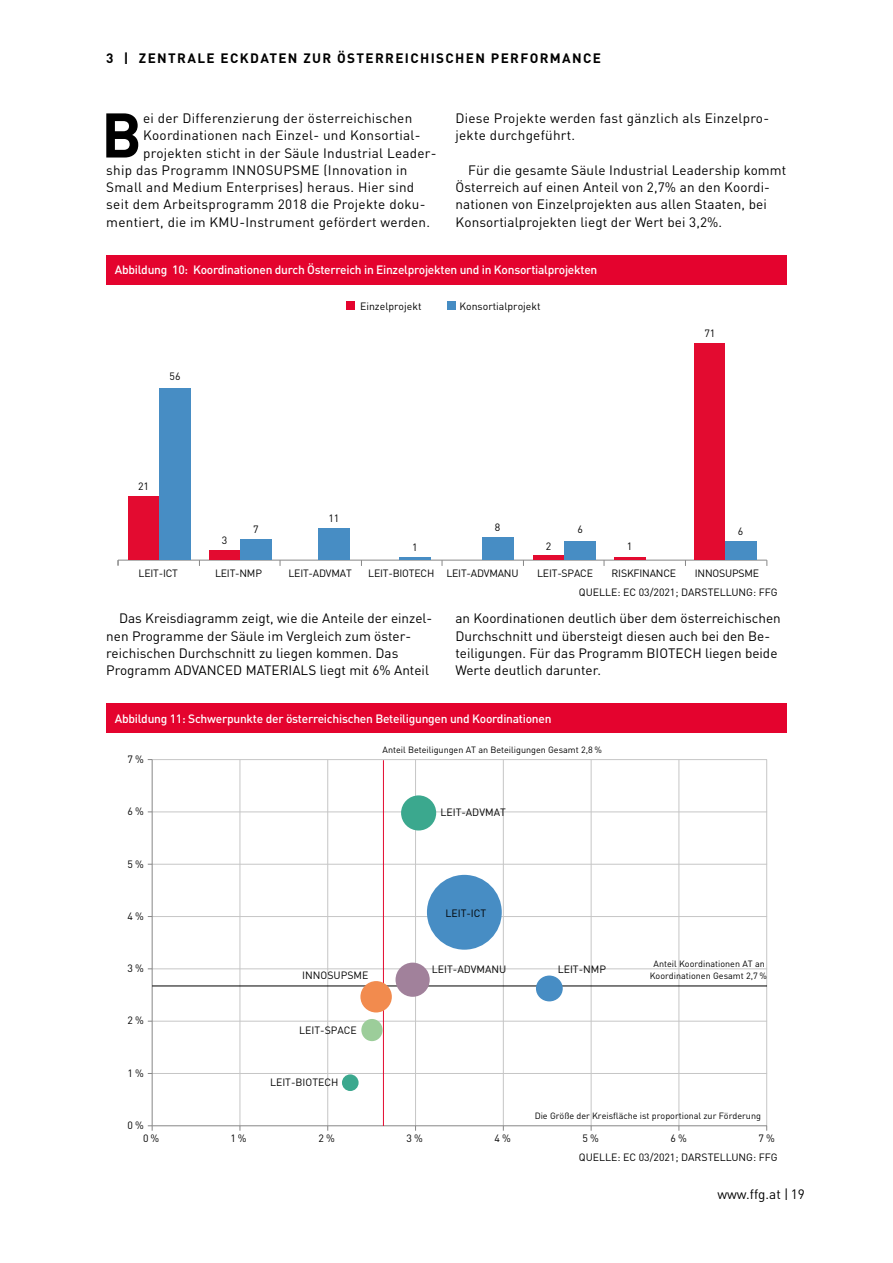
<style>
.page{position:relative;width:893px;height:1263px;background:#fff}
.page>*{position:absolute;margin:0;border:0;box-sizing:border-box;transform-origin:0 0}
.Initialabsatz{font:700 61.95px "FFDIN Pro";color:#000}
.Folgeabsatz{font:13.5px/17.2px "FFDIN Pro";color:#000}
.Initialabsatz-2{font:13.5px/17.2px "FFDIN Pro";letter-spacing:.02em;color:#000}
.t1{font:700 13.5px "FFDIN Pro";letter-spacing:.1em;color:#000}
.Diagrammkopfzeile{font:500 12px "FFDIN Pro";letter-spacing:-.02em;color:#fff}
.Kasten_Quellenangebe{font:10.5px/13px "FFDIN Pro";color:#000}
.Kasten_Quellenangebe-2{font:10.5px "FFDIN Pro";letter-spacing:-.02em;color:#000}
.t2{font:9px/12px "FFDIN Pro";color:#000;text-align:center}
</style>
<div class="page">
<hr style="left:118px;top:560px;width:649px;height:1px;background:#878787">
<div style="left:347px;top:302px;width:8px;height:8px;background:#e4032e"></div>
<div style="left:447px;top:302px;width:8px;height:8px;background:#458cc3"></div>
<div style="left:695px;top:343px;width:30px;height:217px;background:#e30b30"></div>
<hr style="left:614px;top:557px;width:31px;height:3px;background:#e30b30">
<div style="left:533px;top:555px;width:31px;height:5px;background:#e30b30"></div>
<div style="left:209px;top:551px;width:31px;height:9px;background:#e30b30"></div>
<div style="left:128px;top:496px;width:31px;height:64px;background:#e30b30"></div>
<div style="left:725px;top:541px;width:31px;height:19px;background:#478dc4"></div>
<div style="left:564px;top:541px;width:32px;height:19px;background:#478dc4"></div>
<div style="left:482px;top:537px;width:31px;height:23px;background:#478dc4"></div>
<hr style="left:399px;top:557px;width:32px;height:3px;background:#478dc4">
<div style="left:318px;top:528px;width:32px;height:32px;background:#478dc4"></div>
<div style="left:240px;top:539px;width:32px;height:21px;background:#478dc4"></div>
<div style="left:159px;top:389px;width:32px;height:171px;background:#478dc4"></div>
<hr style="left:240px;top:760px;width:1px;height:366px;background:#c6c6c6">
<hr style="left:327px;top:760px;width:1px;height:366px;background:#c6c6c6">
<hr style="left:415px;top:760px;width:1px;height:366px;background:#c6c6c6">
<hr style="left:503px;top:760px;width:1px;height:366px;background:#c6c6c6">
<hr style="left:591px;top:760px;width:1px;height:366px;background:#c6c6c6">
<hr style="left:679px;top:760px;width:1px;height:366px;background:#c6c6c6">
<hr style="left:766px;top:760px;width:1px;height:366px;background:#c6c6c6">
<hr style="left:152px;top:916px;width:615px;height:1px;background:#c6c6c6">
<hr style="left:152px;top:1021px;width:615px;height:1px;background:#c6c6c6">
<hr style="left:152px;top:1125px;width:615px;height:1px;background:#878787">
<hr style="left:152px;top:864px;width:615px;height:1px;background:#c6c6c6">
<hr style="left:152px;top:968px;width:615px;height:1px;background:#c6c6c6">
<hr style="left:152px;top:1073px;width:615px;height:1px;background:#c6c6c6">
<hr style="left:152px;top:812px;width:615px;height:1px;background:#c6c6c6">
<hr style="left:152px;top:759px;width:615px;height:1px;background:#c6c6c6">
<svg style="left:148px;top:1125px;width:5px;height:6px"></svg>
<hr style="left:152px;top:759px;width:1px;height:367px;background:#878787">
<hr style="left:383px;top:760px;width:1px;height:366px;background:#e30b30">
<hr style="left:152px;top:985px;width:615px;height:1px;background:#000">
<div style="left:427px;top:875px;width:75px;height:75px;background:#478dc4;border-radius:50%"></div>
<div style="left:536px;top:975px;width:27px;height:26px;background:#478dc4;border-radius:50%"></div>
<div style="left:401px;top:795px;width:35px;height:35px;background:#3ba88e;border-radius:50%"></div>
<div style="left:342px;top:1074px;width:17px;height:17px;background:#3ba88e;border-radius:50%"></div>
<div style="left:361px;top:1019px;width:22px;height:22px;background:#9ccd9a;border-radius:50%"></div>
<div style="left:360px;top:981px;width:32px;height:31px;background:#f28b4e;border-radius:50%"></div>
<div style="left:396px;top:962px;width:34px;height:35px;background:#a1819b;border-radius:50%"></div>
<div style="left:106px;top:255px;width:681px;height:29px;background:#e4032e"></div>
<div style="left:106px;top:703px;width:681px;height:30px;background:#e4032e"></div>
<p class="t1" style="left:106px;top:47px;width:496px">3 | ZENTRALE ECKDATEN ZUR ÖSTERREICHISCHEN PERFORMANCE</p>
<p class="Initialabsatz" style="left:101px;top:83px;width:42px">B</p>
<p class="Initialabsatz-2" style="left:143px;top:108px;width:271px">ei der Differenzierung der österreichischen</p>
<p class="Initialabsatz-2" style="left:143px;top:125px;width:279px">Koordinationen nach Einzel- und Konsortial-</p>
<p class="Initialabsatz-2" style="left:143px;top:143px;width:295px">projekten sticht in der Säule Industrial Leader-</p>
<p class="Initialabsatz-2" style="left:106px;top:160px;width:303px">ship das Programm INNOSUPSME (Innovation in</p>
<p class="Initialabsatz-2" style="left:106px;top:177px;width:310px">Small and Medium Enterprises) heraus. Hier sind</p>
<p class="Initialabsatz-2" style="left:106px;top:194px;width:321px">seit dem Arbeitsprogramm 2018 die Projekte doku-</p>
<p class="Initialabsatz-2" style="left:106px;top:212px;width:325px">mentiert, die im KMU-Instrument gefördert werden.</p>
<p class="Initialabsatz-2" style="left:455px;top:108px;width:315px">Diese Projekte werden fast gänzlich als Einzelpro&shy;jekte durchgeführt.</p>
<p class="Folgeabsatz" style="left:455px;top:160px;width:332px;text-indent:13px">Für die gesamte Säule Industrial Leadership kommt Österreich auf einen Anteil von 2,7% an den Koordi&shy;nationen von Einzelprojekten aus allen Staaten, bei Konsortialprojekten liegt der Wert bei 3,2%.</p>
<p class="Diagrammkopfzeile" style="left:115px;top:260px;width:484px">Abbildung 10: Koordinationen durch Österreich in Einzelprojekten und in Konsortialprojekten</p>
<p class="Kasten_Quellenangebe" style="left:170px;top:369px;width:12px">56</p>
<p class="Kasten_Quellenangebe" style="left:138px;top:478px;width:12px">21</p>
<p class="Kasten_Quellenangebe" style="left:222px;top:532px;width:7px">3</p>
<p class="Kasten_Quellenangebe" style="left:253px;top:522px;width:7px">7</p>
<p class="Kasten_Quellenangebe" style="left:360px;top:299px;width:63px">Einzelprojekt</p>
<p class="Kasten_Quellenangebe" style="left:459px;top:299px;width:83px">Konsortialprojekt</p>
<p class="Kasten_Quellenangebe" style="left:328px;top:511px;width:12px">11</p>
<p class="Kasten_Quellenangebe" style="left:412px;top:539px;width:7px">1</p>
<p class="Kasten_Quellenangebe" style="left:495px;top:519px;width:7px">8</p>
<p class="Kasten_Quellenangebe" style="left:546px;top:538px;width:7px">2</p>
<p class="Kasten_Quellenangebe" style="left:577px;top:522px;width:7px">6</p>
<p class="Kasten_Quellenangebe" style="left:627px;top:538px;width:7px">1</p>
<p class="Kasten_Quellenangebe" style="left:704px;top:326px;width:12px">71</p>
<p class="Kasten_Quellenangebe" style="left:738px;top:523px;width:7px">6</p>
<p class="Kasten_Quellenangebe" style="left:139px;top:566px;width:41px">LEIT-ICT</p>
<p class="Kasten_Quellenangebe" style="left:215px;top:566px;width:48px">LEIT-NMP</p>
<p class="Kasten_Quellenangebe-2" style="left:288px;top:565px;width:65px">LEIT-ADVMAT</p>
<p class="Kasten_Quellenangebe-2" style="left:368px;top:565px;width:152px">LEIT-BIOTECH LEIT-ADVMANU</p>
<p class="Kasten_Quellenangebe-2" style="left:537px;top:565px;width:57px">LEIT-SPACE</p>
<p class="Kasten_Quellenangebe-2" style="left:612px;top:565px;width:66px">RISKFINANCE</p>
<p class="Kasten_Quellenangebe-2" style="left:695px;top:565px;width:66px">INNOSUPSME</p>
<p class="Kasten_Quellenangebe" style="left:579px;top:584px;width:200px">QUELLE: EC 03/2021; DARSTELLUNG: FFG</p>
<p class="Folgeabsatz" style="left:106px;top:608px;width:327px;text-indent:13px">Das Kreisdiagramm zeigt, wie die Anteile der einzel&shy;nen Programme der Säule im Vergleich zum öster&shy;reichischen Durchschnitt zu liegen kommen. Das Programm ADVANCED MATERIALS liegt mit 6% Anteil</p>
<p class="Folgeabsatz" style="left:455px;top:608px;width:327px">an Koordinationen deutlich über dem österreichischen Durchschnitt und übersteigt diesen auch bei den Be&shy;teiligungen. Für das Programm BIOTECH liegen beide Werte deutlich darunter.</p>
<p class="Diagrammkopfzeile" style="left:115px;top:709px;width:438px">Abbildung 11: Schwerpunkte der österreichischen Beteiligungen und Koordinationen</p>
<p class="Kasten_Quellenangebe" style="left:128px;top:752px;width:18px">7 %</p>
<p class="Kasten_Quellenangebe" style="left:128px;top:804px;width:18px">6 %</p>
<p class="Kasten_Quellenangebe" style="left:128px;top:856px;width:18px">5 %</p>
<p class="Kasten_Quellenangebe" style="left:128px;top:908px;width:18px">4 %</p>
<p class="Kasten_Quellenangebe" style="left:128px;top:961px;width:18px">3 %</p>
<p class="Kasten_Quellenangebe" style="left:128px;top:1013px;width:18px">2 %</p>
<p class="Kasten_Quellenangebe" style="left:128px;top:1065px;width:18px">1 %</p>
<p class="Kasten_Quellenangebe" style="left:143px;top:1117px;width:18px;text-indent:-16px">0 %<br>0 %</p>
<p class="t2" style="left:383px;top:743px;width:221px">Anteil Beteiligungen AT an Beteiligungen Gesamt 2,8 %</p>
<p class="Kasten_Quellenangebe" style="left:440px;top:804px;width:67px">LEIT-ADVMAT</p>
<p class="Kasten_Quellenangebe" style="left:230px;top:1130px;width:18px">1 %</p>
<p class="Kasten_Quellenangebe" style="left:302px;top:968px;width:68px">INNOSUPSME</p>
<p class="Kasten_Quellenangebe" style="left:299px;top:1022px;width:59px">LEIT-SPACE</p>
<p class="Kasten_Quellenangebe" style="left:270px;top:1074px;width:70px">LEIT-BIOTECH</p>
<p class="Kasten_Quellenangebe" style="left:318px;top:1130px;width:18px">2 %</p>
<p class="Kasten_Quellenangebe" style="left:445px;top:905px;width:42px">LEIT-ICT</p>
<p class="Kasten_Quellenangebe" style="left:432px;top:961px;width:76px">LEIT-ADVMANU</p>
<p class="Kasten_Quellenangebe" style="left:558px;top:962px;width:50px">LEIT-NMP</p>
<p class="t2" style="left:650px;top:957px;width:119px">Anteil Koordinationen AT an<br>Koordinationen Gesamt 2,7 %</p>
<p class="Kasten_Quellenangebe" style="left:406px;top:1130px;width:18px">3 %</p>
<p class="Kasten_Quellenangebe" style="left:494px;top:1130px;width:18px">4 %</p>
<p class="t2" style="left:535px;top:1108px;width:228px">Die Größe der Kreisfläche ist proportional zur Förderung</p>
<p class="Kasten_Quellenangebe" style="left:582px;top:1130px;width:18px">5 %</p>
<p class="Kasten_Quellenangebe" style="left:670px;top:1130px;width:18px">6 %</p>
<p class="Kasten_Quellenangebe" style="left:758px;top:1130px;width:18px">7 %</p>
<p class="Kasten_Quellenangebe" style="left:579px;top:1150px;width:200px">QUELLE: EC 03/2021; DARSTELLUNG: FFG</p>
<p class="Folgeabsatz" style="left:717px;top:1184px;width:89px">www.ffg.at | 19</p>
</div>
